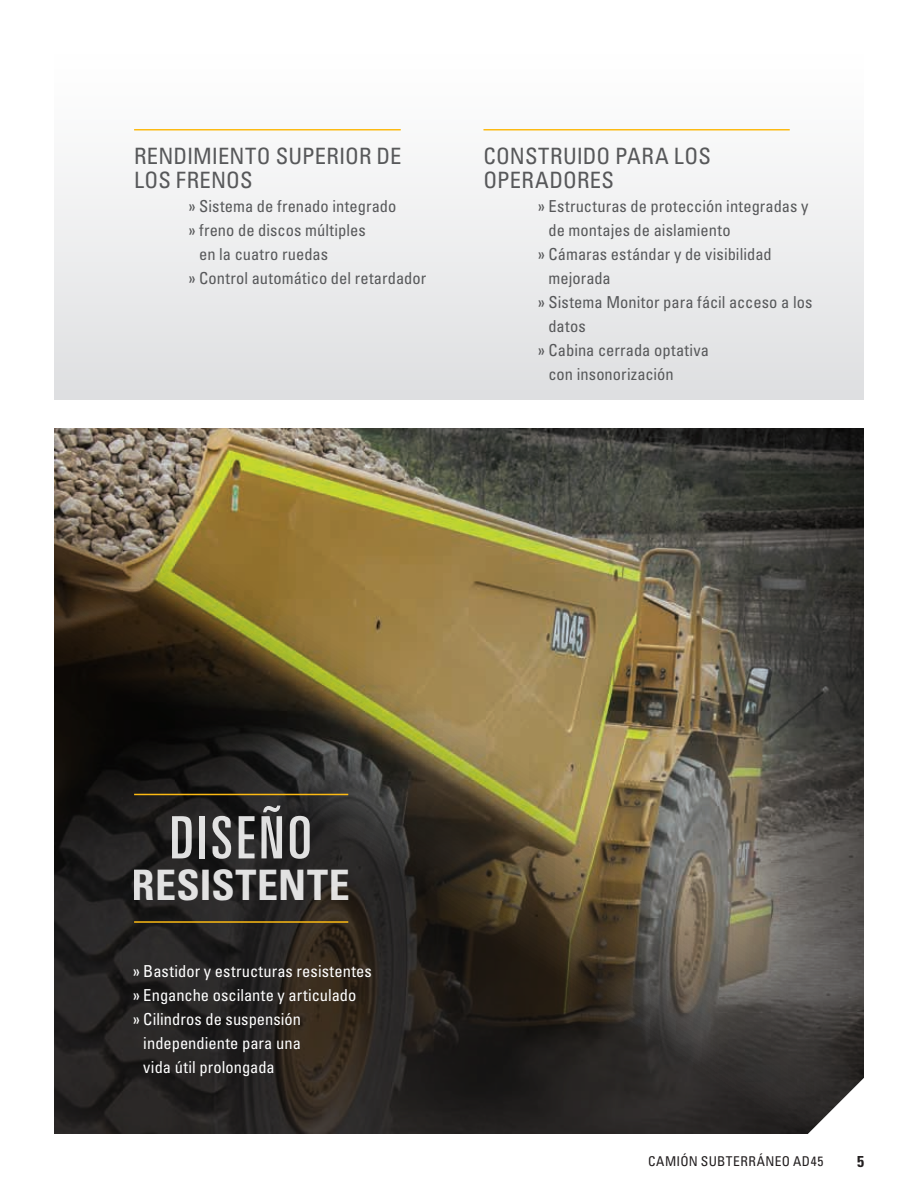
<style>
.page{position:relative;width:918px;height:1188px;background:#fff}
.page>*{position:absolute;margin:0;border:0;box-sizing:border-box;transform-origin:0 0}
.t1{font:ultra-condensed 58.5px "Univers LT Std";letter-spacing:.065em;color:#fff}
.t2{font:700 condensed 42px "Univers LT Std";letter-spacing:.01em;color:#fff}
.Call_out_with_rule{font:condensed 22.5px/24px "Univers LT Std";letter-spacing:.01em;color:#57585a}
.Call_out_sub_copy{font:condensed 16.5px/24px "Univers LT Std";letter-spacing:.005em;color:#57585a}
.Call_out_sub_copy-2{font:condensed 16.5px/24px "Univers LT Std";letter-spacing:.005em;color:#fff;text-align:justify}
.t3{font:700 condensed 15.75px "Univers LT Std";color:#231f20}
.t4{font:condensed 13.5px "Univers LT Std";letter-spacing:.035em;color:#231f20}
</style>
<div class="page">
<div style="left:54px;top:54px;width:810px;height:345px;background:linear-gradient(to bottom,#fffffe,#dedfe2)"></div>
<hr style="left:483px;top:129px;width:307px;height:1px;background:#fcba13">
<hr style="left:134px;top:129px;width:267px;height:1px;background:#fcba13">
<img style="left:54px;top:428px;width:810px;height:706px">
<svg style="left:805px;top:1078px;width:59px;height:56px"></svg>
<hr style="left:134px;top:921px;width:214px;height:2px;background:#fcba13">
<hr style="left:134px;top:794px;width:214px;height:1px;background:#fcba13">
<p class="Call_out_with_rule" style="left:134px;top:144px;width:269px">RENDIMIENTO SUPERIOR DE<br>LOS FRENOS</p>
<p class="Call_out_sub_copy" style="left:188px;top:194px;width:210px">» Sistema de frenado integrado</p>
<p class="Call_out_sub_copy" style="left:199px;top:218px;width:168px;text-indent:-11px">» freno de discos múltiples en la cuatro ruedas</p>
<p class="Call_out_sub_copy" style="left:188px;top:266px;width:240px">» Control automático del retardador</p>
<p class="Call_out_with_rule" style="left:483px;top:144px;width:229px">CONSTRUIDO PARA LOS<br>OPERADORES</p>
<p class="Call_out_sub_copy" style="left:548px;top:194px;width:261px;text-indent:-11px">» Estructuras de protección integradas y de montajes de aislamiento</p>
<p class="Call_out_sub_copy" style="left:548px;top:242px;width:225px;text-indent:-11px">» Cámaras estándar y de visibilidad mejorada</p>
<p class="Call_out_sub_copy" style="left:548px;top:290px;width:265px;text-indent:-11px">» Sistema Monitor para fácil acceso a los datos</p>
<p class="Call_out_sub_copy" style="left:548px;top:338px;width:162px;text-indent:-11px">» Cabina cerrada optativa con insonorización</p>
<h1 class="t1" style="left:170px;top:804px;width:143px">DISEÑO</h1>
<h2 class="t2" style="left:132px;top:860px;width:219px">RESISTENTE</h2>
<p class="Call_out_sub_copy-2" style="left:132px;top:959px;width:241px">» Bastidor y estructuras resistentes</p>
<p class="Call_out_sub_copy-2" style="left:132px;top:983px;width:225px">» Enganche oscilante y articulado</p>
<p class="Call_out_sub_copy-2" style="left:143px;top:1007px;width:159px;text-indent:-11px">» Cilindros de suspensión independiente para una vida útil prolongada</p>
<p class="t4" style="left:648px;top:1153px;width:177px">CAMIÓN SUBTERRÁNEO AD45</p>
<p class="t3" style="left:857px;top:1151px;width:8px">5</p>
</div>
